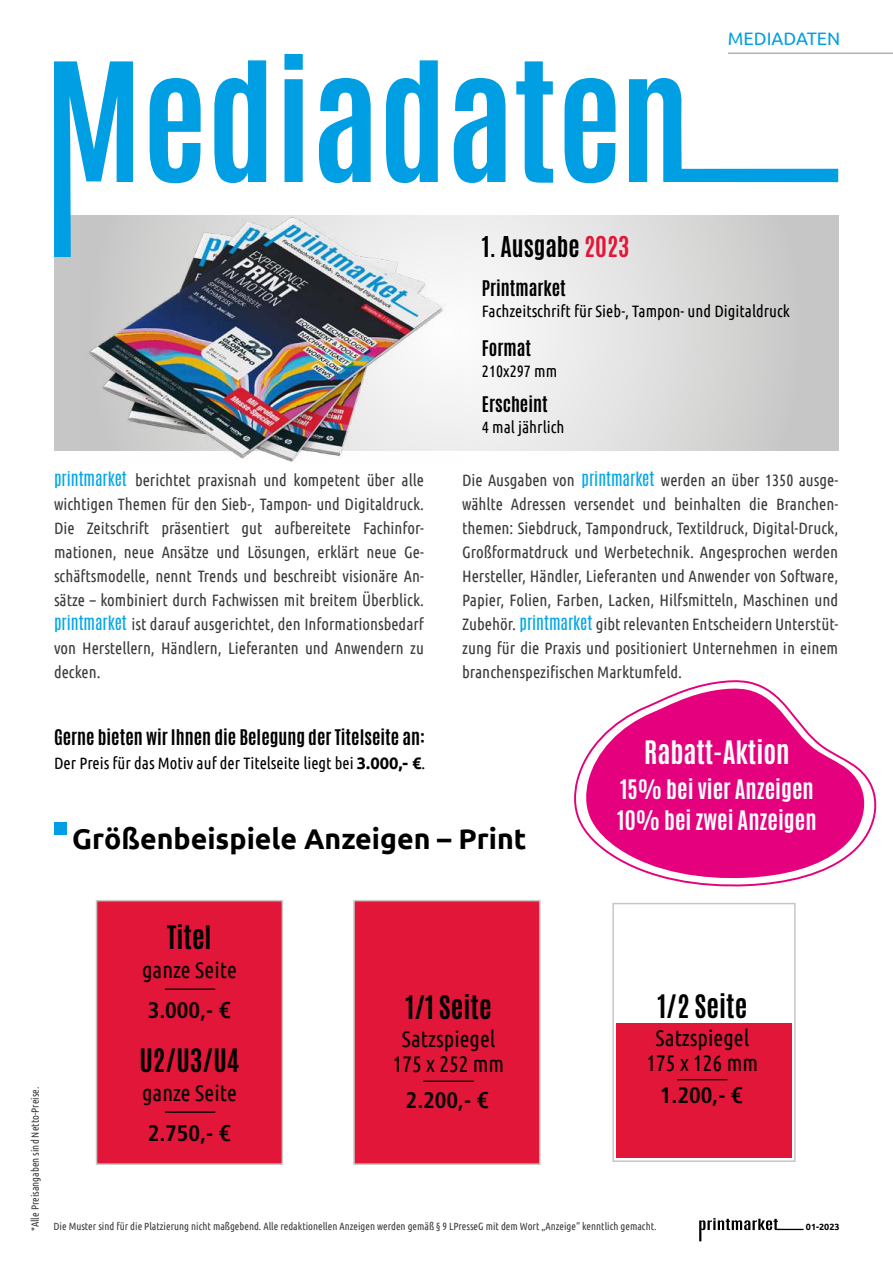
<style>
.page{position:relative;width:893px;height:1263px;background:#fff}
.page>*{position:absolute;margin:0;border:0;box-sizing:border-box;transform-origin:0 0}
.t1{font:700 28.5px "Ubuntu";color:#000}
.t2{font:700 27px "Antonio";color:#000}
.t3{font:700 27px "Antonio";color:#fff}
.t4{font:700 24px "Antonio";color:#000}
.t5{font:22.5px/24.9px "Ubuntu Condensed";color:#000;text-align:center}
.t6{font:700 22.5px/30.3px "Antonio";color:#fff}
.t7{font:700 condensed 22.5px "Frutiger LT Std";color:#000}
.t8{font:700 18px "Antonio";color:#000}
.t9{font:18px "Ubuntu";color:#009ee3}
.t10{font:16.5px/24px "Ubuntu Condensed";color:#3c3c3b;text-align:justify}
.t11{font:16.5px "Ubuntu Condensed";color:#000}
.t12{font:10.5px "Ubuntu Condensed";color:#3c3c3b}
.t13{font:700 9px "Ubuntu";color:#000}
.s1{color:#e21638}
.s2{font-family:"Antonio";color:#00a7e7}
.s3{font-family:"Ubuntu";font-weight:700}
.s4{font-family:"Roboto";font-weight:500;font-stretch:normal}
</style>
<div class="page">
<hr style="left:728px;top:53px;width:165px;height:1px;background:#b2b2b1">
<svg style="left:699px;top:1218px;width:105px;height:23px"></svg>
<img style="left:54px;top:216px;width:784px;height:235px">
<img style="left:82px;top:215px;width:380px;height:247px">
<svg style="left:54px;top:61px;width:79px;height:195px"></svg>
<svg style="left:150px;top:78px;width:51px;height:105px"></svg>
<svg style="left:214px;top:60px;width:52px;height:123px"></svg>
<svg style="left:284px;top:54px;width:19px;height:128px;background:#1da8e6"></svg>
<svg style="left:319px;top:78px;width:52px;height:105px"></svg>
<svg style="left:386px;top:60px;width:52px;height:123px"></svg>
<svg style="left:454px;top:78px;width:51px;height:105px"></svg>
<svg style="left:516px;top:61px;width:37px;height:122px"></svg>
<svg style="left:565px;top:78px;width:50px;height:105px"></svg>
<svg style="left:629px;top:78px;width:209px;height:104px"></svg>
<div style="left:353px;top:900px;width:188px;height:265px;background:#e21638;border:2px solid #c6c6c5"></div>
<hr style="left:423px;top:1080px;width:51px;height:2px;background:#000">
<div style="left:612px;top:903px;width:184px;height:259px;border:2px solid #c6c6c5"></div>
<div style="left:616px;top:1024px;width:176px;height:134px;background:#e21638"></div>
<hr style="left:677px;top:1079px;width:50px;height:1px;background:#000">
<div style="left:96px;top:900px;width:187px;height:265px;background:#e21638;border:2px solid #c6c6c5"></div>
<hr style="left:165px;top:1111px;width:50px;height:2px;background:#000">
<hr style="left:165px;top:988px;width:50px;height:2px;background:#000">
<div style="left:54px;top:822px;width:12px;height:12px;background:#009ee3"></div>
<svg style="left:574px;top:680px;width:303px;height:207px"></svg>
<svg style="left:585px;top:688px;width:288px;height:192px;fill:#e5007d"></svg>
<p class="t9" style="left:728px;top:28px;width:114px">MEDIADATEN</p>
<h3 class="t4" style="left:482px;top:235px;width:149px">1. Ausgabe <span class="s1">2023</span></h3>
<p class="t8" style="left:482px;top:279px;width:85px">Printmarket</p>
<p class="t11" style="left:482px;top:304px;width:310px">Fachzeitschrift für Sieb-, Tampon- und Digitaldruck</p>
<p class="t8" style="left:482px;top:339px;width:51px">Format</p>
<p class="t11" style="left:482px;top:364px;width:77px">210x297 mm</p>
<p class="t8" style="left:482px;top:395px;width:67px">Erscheint</p>
<p class="t11" style="left:482px;top:420px;width:84px">4 mal jährlich</p>
<p class="t10" style="left:54px;top:469px;width:371px"><span class="s2">printmarket</span> berichtet praxisnah und kompetent über alle wichtigen Themen für den Sieb-, Tampon- und Digitaldruck.<br>Die Zeitschrift präsentiert gut aufbereitete Fachinfor&shy;mationen, neue Ansätze und Lösungen, erklärt neue Ge&shy;schäftsmodelle, nennt Trends und beschreibt visionäre An&shy;sätze – kombiniert durch Fachwissen mit breitem Überblick. <span class="s2">printmarket</span> ist darauf ausgerichtet, den Informationsbedarf von Herstellern, Händlern, Lieferanten und Anwendern zu decken.</p>
<p class="t10" style="left:462px;top:469px;width:378px">Die Ausgaben von <span class="s2">printmarket</span> werden an über 1350 ausge&shy;wählte Adressen versendet und beinhalten die Branchen&shy;themen: Siebdruck, Tampondruck, Textildruck, Digital-Druck, Großformatdruck und Werbetechnik. Angesprochen werden Hersteller, Händler, Lieferanten und Anwender von Software, Papier, Folien, Farben, Lacken, Hilfsmitteln, Maschinen und Zubehör. <span class="s2">printmarket</span> gibt relevanten Entscheidern Unterstüt&shy;zung für die Praxis und positioniert Unternehmen in einem branchenspezifischen Marktumfeld.</p>
<p class="t8" style="left:54px;top:729px;width:372px">Gerne bieten wir Ihnen die Belegung der Titelseite an:</p>
<p class="t11" style="left:54px;top:757px;width:373px">Der Preis für das Motiv auf der Titelseite liegt bei <span class="s3">3.000,- €</span>.</p>
<h1 class="t1" style="left:72px;top:827px;width:456px">Größenbeispiele Anzeigen – Print</h1>
<h2 class="t3" style="left:644px;top:739px;width:147px">Rabatt-Aktion</h2>
<h3 class="t6" style="left:617px;top:775px;width:201px">15% bei vier Anzeigen<br>10% bei zwei Anzeigen</h3>
<p class="t12" style="left:31px;top:1231px;width:146px;rotate:-90deg">*Alle Preisangaben sind Netto-Preise.</p>
<h2 class="t2" style="left:167px;top:925px;width:46px">Titel</h2>
<h3 class="t5" style="left:142px;top:959px;width:96px">ganze Seite</h3>
<h3 class="t7" style="left:148px;top:1002px;width:85px">3.000,- <span class="s4">€</span></h3>
<h2 class="t2" style="left:140px;top:1048px;width:101px">U2/U3/U4</h2>
<h3 class="t5" style="left:142px;top:1082px;width:96px">ganze Seite</h3>
<h3 class="t7" style="left:148px;top:1125px;width:85px">2.750,- <span class="s4">€</span></h3>
<h2 class="t2" style="left:405px;top:994px;width:88px">1/1 Seite</h2>
<h3 class="t5" style="left:393px;top:1028px;width:113px">Satzspiegel<br>175 x 252 mm</h3>
<h3 class="t7" style="left:406px;top:1092px;width:85px">2.200,- <span class="s4">€</span></h3>
<h2 class="t2" style="left:657px;top:993px;width:91px">1/2 Seite</h2>
<h3 class="t5" style="left:647px;top:1027px;width:113px">Satzspiegel<br>175 x 126 mm</h3>
<h3 class="t7" style="left:660px;top:1087px;width:85px">1.200,- <span class="s4">€</span></h3>
<p class="t12" style="left:54px;top:1222px;width:605px">Die Muster sind für die Platzierung nicht maßgebend. Alle redaktionellen Anzeigen werden gemäß § 9 LPresseG mit dem Wort „Anzeige“ kenntlich gemacht.</p>
<p class="t13" style="left:806px;top:1222px;width:35px">01-2023</p>
</div>
